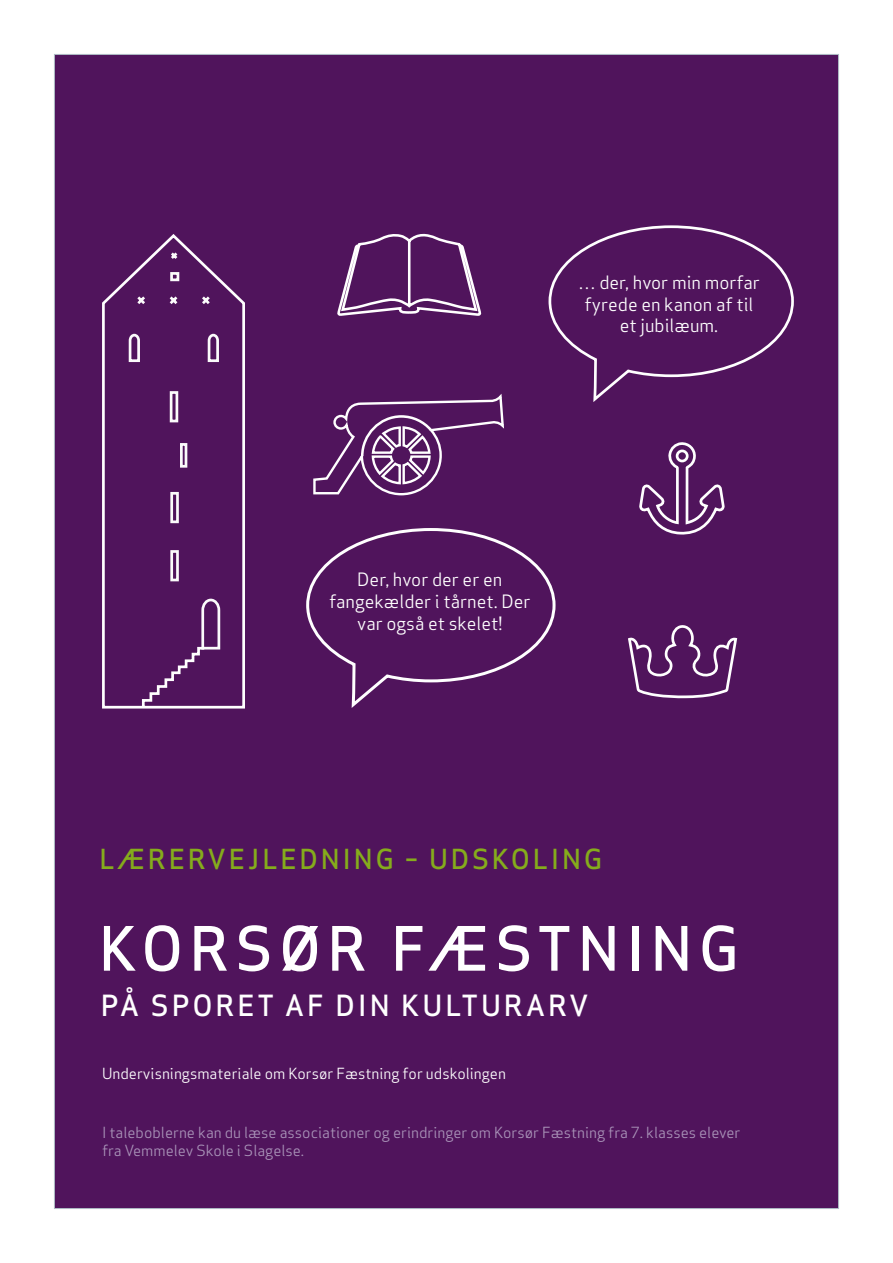
<style>
.page{position:relative;width:893px;height:1263px;background:#fff}
.page>*{position:absolute;margin:0;border:0;box-sizing:border-box;transform-origin:0 0}
.t1{font:500 59.55px "Apex Sans";letter-spacing:.1em;color:#fff}
.t2{font:500 28.5px "Apex Sans";letter-spacing:.1em;color:#fff}
.t3{font:500 27px "Apex Sans";letter-spacing:.1em;color:#85ac1c}
.t4{font:18px/21.6px "Apex Sans";color:#fff;text-align:center}
.t5{font:15px/18px "Apex Sans";color:#a993b8}
.t6{font:15px "Apex Sans";color:#fff}
</style>
<div class="page">
<div style="left:54px;top:54px;width:785px;height:1155px;background:#50145c;border:1px solid #aebcc5"></div>
<svg style="left:628px;top:625px;width:110px;height:74px"></svg>
<svg style="left:640px;top:442px;width:85px;height:93px"></svg>
<svg style="left:337px;top:233px;width:145px;height:83px"></svg>
<svg style="left:306px;top:528px;width:250px;height:180px"></svg>
<svg style="left:548px;top:225px;width:246px;height:177px"></svg>
<svg style="left:313px;top:394px;width:191px;height:102px"></svg>
<svg style="left:102px;top:234px;width:143px;height:475px"></svg>
<p class="t4" style="left:578px;top:270px;width:183px">… der, hvor min morfar fyrede en kanon af til et jubilæum.</p>
<p class="t4" style="left:329px;top:567px;width:203px">Der, hvor der er en fangekælder i tårnet. Der var også et skelet!</p>
<h3 class="t3" style="left:100px;top:835px;width:504px">LÆRERVEJLEDNING – UDSKOLING</h3>
<h1 class="t1" style="left:99px;top:896px;width:642px">KORSØR FÆSTNING</h1>
<h2 class="t2" style="left:101px;top:981px;width:489px">PÅ SPORET AF DIN KULTURARV</h2>
<p class="t6" style="left:102px;top:1061px;width:405px">Undervisningsmateriale om Korsør Fæstning for udskolingen</p>
<p class="t5" style="left:102px;top:1122px;width:640px">I taleboblerne kan du læse associationer og erindringer om Korsør Fæstning fra 7. klasses elever fra Vemmelev Skole i Slagelse.</p>
</div>
